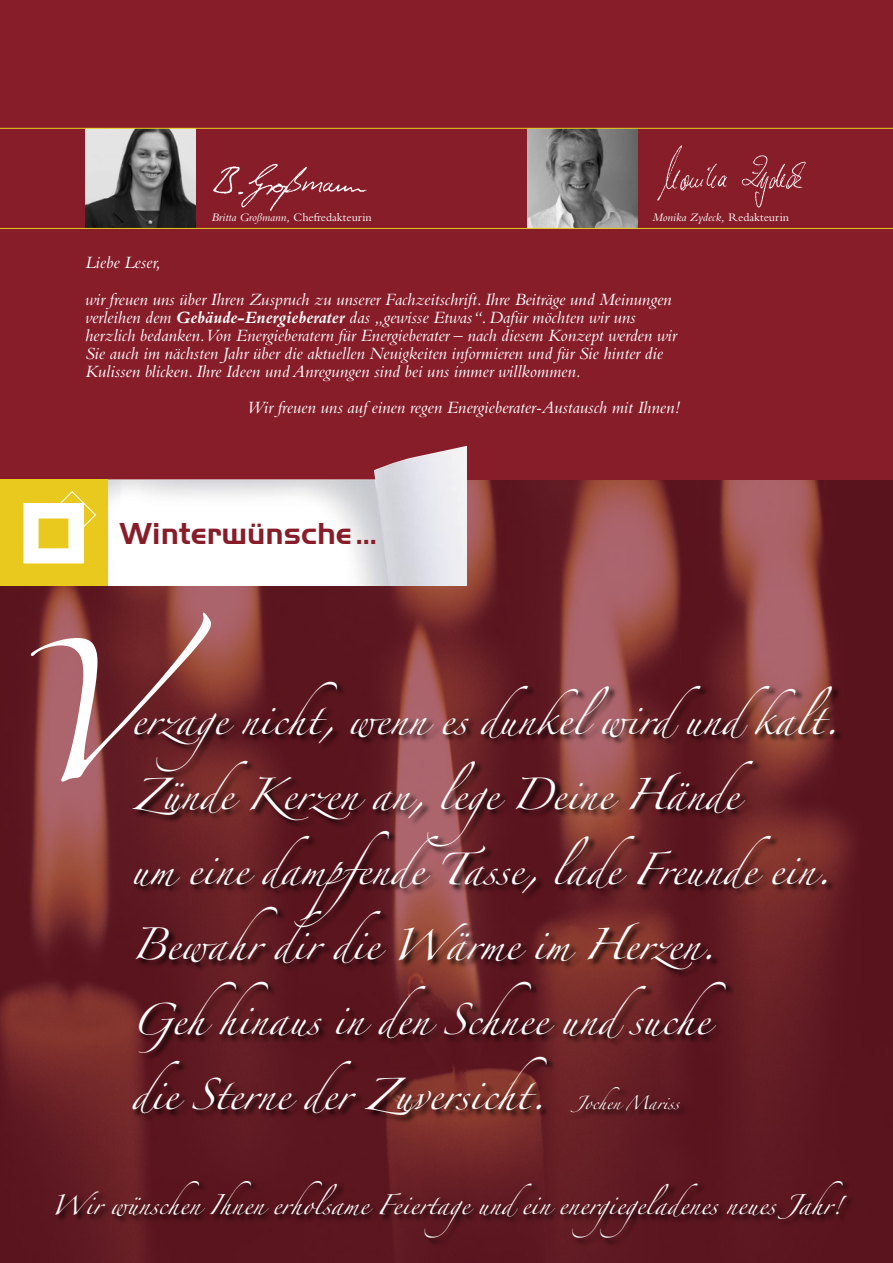
<style>
.page{position:relative;width:893px;height:1263px;background:#881d2a}
.page>*{position:absolute;margin:0;border:0;box-sizing:border-box;transform-origin:0 0}
.t1{font:125.1px "Zapfino";color:#fff}
.t2{font:700 31.5px "Handel Gothic";color:#881d2a}
.t3{font:28.5px "Zapfino";color:#fff}
.t4{font:italic 18px/18px "Bembo Std";color:#fff}
.t5{font:18px "Zapfino";color:#fff}
.geb_Copy{font:italic 12px "Bembo Std";color:#fff}
.t6{font:12px "Zapfino";color:#fff}
.s1{font-style:normal}
.s2{font-weight:700}
</style>
<div class="page">
<img style="left:85px;top:129px;width:111px;height:99px">
<img style="left:527px;top:129px;width:111px;height:99px">
<hr style="left:0;top:128px;width:893px;height:1px;background:#e9c91e">
<hr style="left:0;top:228px;width:893px;height:1px;background:#e9c91e">
<img style="left:213px;top:163px;width:154px;height:48px">
<img style="left:657px;top:145px;width:149px;height:63px">
<img style="left:0;top:480px;width:893px;height:783px">
<img style="left:108px;top:446px;width:358px;height:140px">
<div style="left:0;top:479px;width:108px;height:107px;background:#e9c91e"></div>
<svg style="left:60px;top:491px;width:36px;height:36px"></svg>
<div style="left:24px;top:504px;width:59px;height:59px;background:#fff"></div>
<div style="left:24px;top:503px;width:60px;height:60px;border:1px solid #fff"></div>
<div style="left:39px;top:519px;width:29px;height:29px;background:#e9c91e"></div>
<div style="left:39px;top:519px;width:29px;height:29px;border:1px solid #e9c91e"></div>
<svg style="left:131px;top:680px;width:712px;height:444px;background:#672227"></svg>
<svg style="left:55px;top:1180px;width:801px;height:67px;background:#59161f"></svg>
<p class="geb_Copy" style="left:212px;top:211px;width:162px">Britta Großmann, <span class="s1">Chefredakteurin</span></p>
<p class="geb_Copy" style="left:652px;top:211px;width:138px">Monika Zydeck, <span class="s1">Redakteurin</span></p>
<p class="t4" style="left:85px;top:253px;width:77px">Liebe Leser,</p>
<p class="t4" style="left:85px;top:289px;width:593px">wir freuen uns über Ihren Zuspruch zu unserer Fachzeitschrift. Ihre Beiträge und Meinungen verleihen dem <span class="s2">Gebäude-Energieberater</span> das „gewisse Etwas“. Dafür möchten wir uns herzlich bedanken. Von Energieberatern für Energieberater – nach diesem Konzept werden wir Sie auch im nächsten Jahr über die aktuellen Neuigkeiten informieren und für Sie hinter die Kulissen blicken. Ihre Ideen und Anregungen sind bei uns immer willkommen.</p>
<p class="t4" style="left:247px;top:397px;width:435px">Wir freuen uns auf einen regen Energieberater-Austausch mit Ihnen!</p>
<p class="t2" style="left:119px;top:515px;width:259px">Winterwünsche ...</p>
<p class="t1" style="left:10px;top:660px;width:203px">V</p>
<p class="t3" style="left:131px;top:707px;width:710px">erzage nicht, wenn es dunkelwirdundkalt.</p>
<p class="t3" style="left:131px;top:782px;width:624px">Zünde Kerzen an, lege Deine Hände</p>
<p class="t3" style="left:131px;top:857px;width:702px">um eine dampfende Tasse, lade Freunde ein.</p>
<p class="t3" style="left:131px;top:932px;width:587px">Bewahr dir die Wärme im Herzen.</p>
<p class="t3" style="left:131px;top:1007px;width:596px">Gehhinaus in den Schnee undsuche</p>
<p class="t3" style="left:131px;top:1082px;width:417px">die Sterne der Zuversicht.</p>
<p class="t6" style="left:575px;top:1097px;width:106px">Jochen Mariss</p>
<p class="t5" style="left:51px;top:1197px;width:793px">Wir wünschen Ihnen erholsame Feiertage undein energiegeladenes neues Jahr!</p>
</div>
